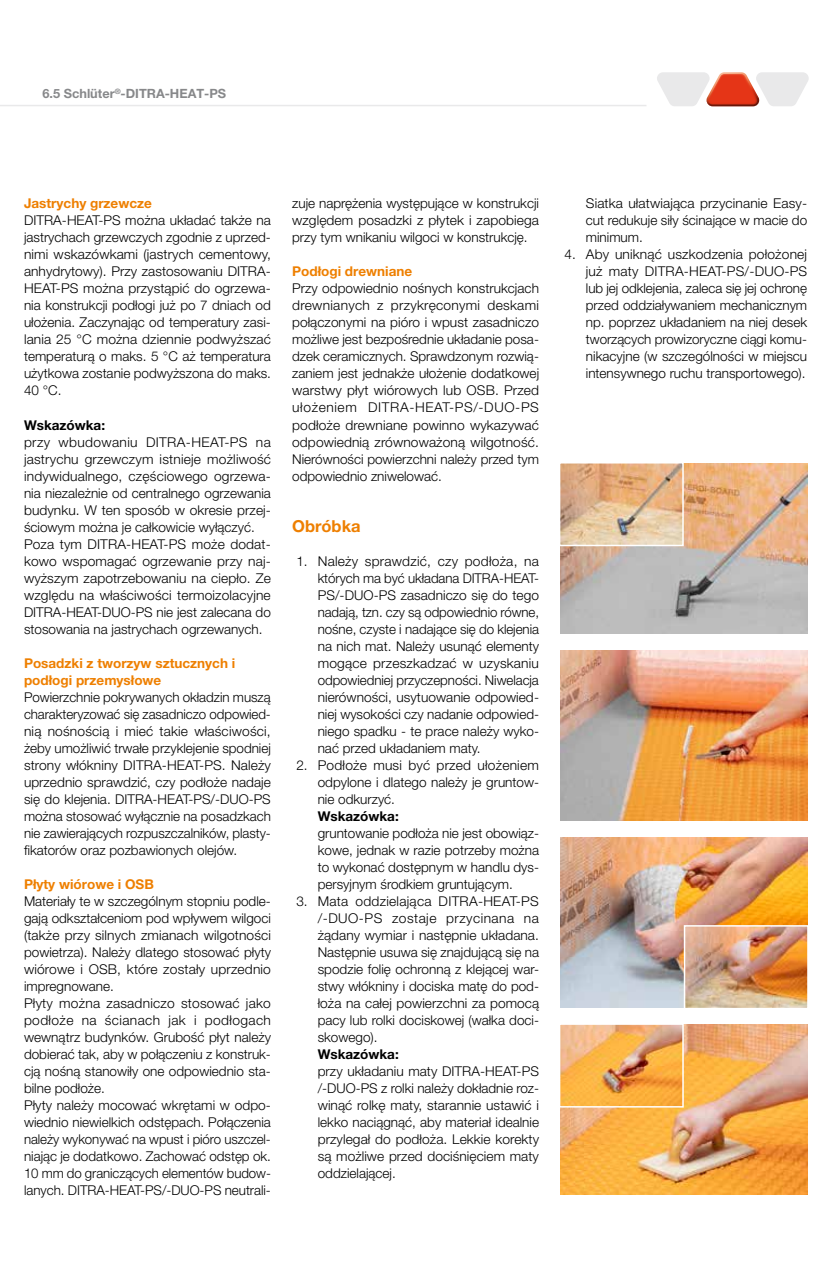
<style>
.page{position:relative;width:830px;height:1263px;background:#fff}
.page>*{position:absolute;margin:0;border:0;box-sizing:border-box;transform-origin:0 0}
.t1{font:700 16.5px "Helvetica Neue LT Pro";color:#ee7f00}
.t2{font:300 13.5px/17px "Helvetica Neue LT Pro";color:#000;text-align:justify}
.t3{font:700 13.5px/17px "Helvetica Neue LT Pro";color:#ee7f00}
.t4{font:700 13.5px "Helvetica Neue LT Pro";color:#000}
.t5{font:700 12.75px "Helvetica Neue LT Pro";color:#87888a}
</style>
<div class="page">
<hr style="left:0;top:105px;width:646px;height:1px;background:#e9e9ea">
<svg style="left:657px;top:72px;width:151px;height:34px"></svg>
<img style="left:560px;top:463px;width:246px;height:171px">
<img style="left:560px;top:651px;width:246px;height:170px">
<img style="left:560px;top:838px;width:246px;height:170px">
<img style="left:560px;top:1025px;width:246px;height:170px">
<svg style="left:560px;top:463px;width:124px;height:84px;background:#dfb994"></svg>
<img style="left:682px;top:924px;width:126px;height:84px">
<img style="left:560px;top:1024px;width:124px;height:84px">
<p class="t5" style="left:43px;top:86px;width:185px">6.5 Schlüter<sup>®</sup>-DITRA-HEAT-PS</p>
<p class="t3" style="left:24px;top:195px;width:129px">Jastrychy grzewcze</p>
<p class="t2" style="left:24px;top:212px;width:248px">DITRA-HEAT-PS można układać także na jastrychach grzewczych zgodnie z uprzed&shy;nimi wskazówkami (jastrych cementowy, anhydrytowy). Przy zastosowaniu DITRA-HEAT-PS można przystąpić do ogrzewa&shy;nia konstrukcji podłogi już po 7 dniach od ułożenia. Zaczynając od temperatury zasi&shy;lania 25 °C można dziennie podwyższać temperaturą o maks. 5 °C aż temperatura użytkowa zostanie podwyższona do maks.<br>40 °C.</p>
<p class="t4" style="left:24px;top:416px;width:82px">Wskazówka:</p>
<p class="t2" style="left:24px;top:433px;width:248px;text-align:left">przy wbudowaniu DITRA-HEAT-PS na jastrychu grzewczym istnieje możliwość indywidualnego, częściowego ogrzewa&shy;nia niezależnie od centralnego ogrzewania budynku. W ten sposób w okresie przej&shy;ściowym można je całkowicie wyłączyć.<br>Poza tym DITRA-HEAT-PS może dodat&shy;kowo wspomagać ogrzewanie przy naj&shy;wyższym zapotrzebowaniu na ciepło. Ze względu na właściwości termoizolacyjne DITRA-HEAT-DUO-PS nie jest zalecana do stosowania na jastrychach ogrzewanych.</p>
<p class="t3" style="left:24px;top:654px;width:213px">Posadzki z tworzyw sztucznych i podłogi przemysłowe</p>
<p class="t2" style="left:24px;top:688px;width:248px">Powierzchnie pokrywanych okładzin muszą charakteryzować się zasadniczo odpowied&shy;nią nośnością i mieć takie właściwości, żeby umożliwić trwałe przyklejenie spodniej strony włókniny DITRA-HEAT-PS. Należy uprzednio sprawdzić, czy podłoże nadaje się do klejenia. DITRA-HEAT-PS/-DUO-PS można stosować wyłącznie na posadzkach nie zawierających rozpuszczalników, plasty&shy;fikatorów oraz pozbawionych olejów.</p>
<p class="t3" style="left:24px;top:875px;width:131px">Płyty wiórowe i OSB</p>
<p class="t2" style="left:24px;top:892px;width:248px;text-align:left">Materiały te w szczególnym stopniu podle&shy;gają odkształceniom pod wpływem wilgoci (także przy silnych zmianach wilgotności powietrza). Należy dlatego stosować płyty wiórowe i OSB, które zostały uprzednio impregnowane.<br>Płyty można zasadniczo stosować jako podłoże na ścianach jak i podłogach wewnątrz budynków. Grubość płyt należy dobierać tak, aby w połączeniu z konstruk&shy;cją nośną stanowiły one odpowiednio sta&shy;bilne podłoże.<br>Płyty należy mocować wkrętami w odpo&shy;wiednio niewielkich odstępach. Połączenia należy wykonywać na wpust i pióro uszczel&shy;niając je dodatkowo. Zachować odstęp ok.<br>10 mm do graniczących elementów budow&shy;lanych. DITRA-HEAT-PS/-DUO-PS neutrali-</p>
<p class="t2" style="left:292px;top:195px;width:248px">zuje naprężenia występujące w konstrukcji względem posadzki z płytek i zapobiega przy tym wnikaniu wilgoci w konstrukcję.</p>
<p class="t3" style="left:292px;top:263px;width:121px">Podłogi drewniane</p>
<p class="t2" style="left:292px;top:280px;width:248px">Przy odpowiednio nośnych konstrukcjach drewnianych z przykręconymi deskami połączonymi na pióro i wpust zasadniczo możliwe jest bezpośrednie układanie posa&shy;dzek ceramicznych. Sprawdzonym rozwią&shy;zaniem jest jednakże ułożenie dodatkowej warstwy płyt wiórowych lub OSB. Przed ułożeniem DITRA-HEAT-PS/-DUO-PS podłoże drewniane powinno wykazywać odpowiednią zrównoważoną wilgotność.<br>Nierówności powierzchni należy przed tym odpowiednio zniwelować.</p>
<p class="t1" style="left:292px;top:515px;width:70px">Obróbka</p>
<p class="t2" style="left:317px;top:552px;width:223px;text-indent:-21px">1. Należy sprawdzić, czy podłoża, na których ma być układana DITRA-HEAT-PS/-DUO-PS zasadniczo się do tego nadają, tzn. czy są odpowiednio równe, nośne, czyste i nadające się do klejenia na nich mat. Należy usunąć elementy mogące przeszkadzać w uzyskaniu odpowiedniej przyczepności. Niwelacja nierówności, usytuowanie odpowied&shy;niej wysokości czy nadanie odpowied&shy;niego spadku - te prace należy wyko&shy;nać przed układaniem maty.</p>
<p class="t2" style="left:317px;top:756px;width:223px;text-indent:-21px">2. Podłoże musi być przed ułożeniem odpylone i dlatego należy je gruntow&shy;nie odkurzyć.</p>
<p class="t4" style="left:317px;top:807px;width:82px">Wskazówka:</p>
<p class="t2" style="left:317px;top:824px;width:223px">gruntowanie podłoża nie jest obowiąz&shy;kowe, jednak w razie potrzeby można to wykonać dostępnym w handlu dys&shy;persyjnym środkiem gruntującym.</p>
<p class="t2" style="left:317px;top:892px;width:223px;text-indent:-21px">3. Mata oddzielająca DITRA-HEAT-PS /-DUO-PS zostaje przycinana na żądany wymiar i następnie układana.<br>Następnie usuwa się znajdującą się na spodzie folię ochronną z klejącej war&shy;stwy włókniny i dociska matę do pod&shy;łoża na całej powierzchni za pomocą pacy lub rolki dociskowej (wałka doci&shy;skowego).</p>
<p class="t4" style="left:317px;top:1046px;width:82px">Wskazówka:</p>
<p class="t2" style="left:317px;top:1062px;width:223px">przy układaniu maty DITRA-HEAT-PS /-DUO-PS z rolki należy dokładnie roz&shy;winąć rolkę maty, starannie ustawić i lekko naciągnąć, aby materiał idealnie przylegał do podłoża. Lekkie korekty są możliwe przed dociśnięciem maty oddzielającej.</p>
<p class="t2" style="left:585px;top:195px;width:223px">Siatka ułatwiająca przycinanie Easy&shy;cut redukuje siły ścinające w macie do minimum.</p>
<p class="t2" style="left:585px;top:246px;width:223px;text-indent:-21px">4. Aby uniknąć uszkodzenia położonej już maty DITRA-HEAT-PS/-DUO-PS lub jej odklejenia, zaleca się jej ochronę przed oddziaływaniem mechanicznym np. poprzez układaniem na niej desek tworzących prowizoryczne ciągi komu&shy;nikacyjne (w szczególności w miejscu intensywnego ruchu transportowego).</p>
</div>
